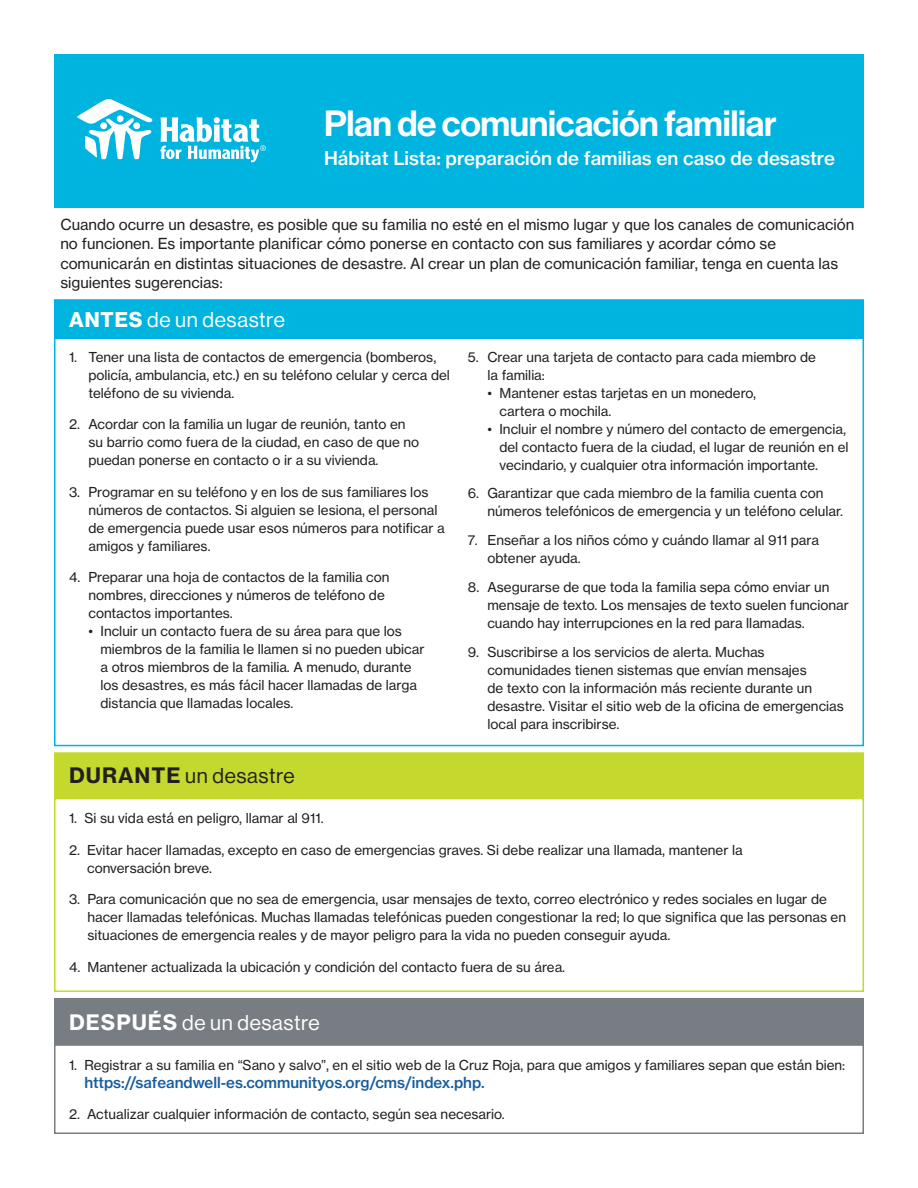
<style>
.page{position:relative;width:918px;height:1188px;background:#fff}
.page>*{position:absolute;margin:0;border:0;box-sizing:border-box;transform-origin:0 0}
.t1{font:35.7px "N Haas Grotesk DS Pro 65 Md";letter-spacing:-.01em;color:#fff}
.t2{font:21px "N Haas Grotesk DS Pro 55 Rg";letter-spacing:.03em;color:#fff}
.t3{font:21px "N Haas Grotesk DS Pro 55 Rg";letter-spacing:.03em;color:#231f20}
.t4{font:18.6px "N Haas Grotesk TX Pro 65 Md";color:#fff}
.t5{font:15px/19.5px "N Haas Grotesk TX Pro 55 Rg";color:#231f20}
.t6{font:15px "N Haas Grotesk TX Pro 65 Md";color:#175d9e}
.t7{font:13.5px/18px "N Haas Grotesk TX Pro 55 Rg";color:#231f20}
.s1{font-family:"N Haas Grotesk DS Pro 75 Bd"}
.s2{font-family:"N Haas Grotesk TX Pro 75 Bd"}
</style>
<div class="page">
<div style="left:55px;top:300px;width:808px;height:38px;background:#00b4e0"></div>
<div style="left:54px;top:299px;width:810px;height:40px;border:2px solid #00aeef"></div>
<div style="left:54px;top:54px;width:810px;height:153px;background:#00b4e0"></div>
<div style="left:54px;top:798px;width:810px;height:194px;border:2px solid #c4d82d"></div>
<div style="left:55px;top:753px;width:808px;height:44px;background:#c4d82d"></div>
<div style="left:54px;top:752px;width:810px;height:46px;border:2px solid #c4d82d"></div>
<div style="left:55px;top:999px;width:808px;height:46px;background:#787d83"></div>
<div style="left:54px;top:998px;width:810px;height:48px;border:2px solid #787d83"></div>
<div style="left:54px;top:1044px;width:810px;height:90px;border:2px solid #787d83"></div>
<svg style="left:77px;top:99px;width:76px;height:60px"></svg>
<svg style="left:160px;top:117px;width:106px;height:45px"></svg>
<h1 class="t1" style="left:324px;top:103px;width:454px">Plan de comunicación familiar</h1>
<h3 class="t4" style="left:324px;top:147px;width:513px">Hábitat Lista: preparación de familias en caso de desastre</h3>
<p class="t5" style="left:60px;top:215px;width:795px">Cuando ocurre un desastre, es posible que su familia no esté en el mismo lugar y que los canales de comunicación no funcionen. Es importante planificar cómo ponerse en contacto con sus familiares y acordar cómo se comunicarán en distintas situaciones de desastre. Al crear un plan de comunicación familiar, tenga en cuenta las siguientes sugerencias:</p>
<h2 class="t2" style="left:69px;top:308px;width:217px"><span class="s1">ANTES</span> de un desastre</h2>
<p class="t7" style="left:88px;top:348px;width:363px;text-indent:-19px">1. Tener una lista de contactos de emergencia (bomberos, policía, ambulancia, etc.) en su teléfono celular y cerca del teléfono de su vivienda.</p>
<p class="t7" style="left:88px;top:415px;width:332px;text-indent:-19px">2. Acordar con la familia un lugar de reunión, tanto en su barrio como fuera de la ciudad, en caso de que no puedan ponerse en contacto o ir a su vivienda.</p>
<p class="t7" style="left:88px;top:483px;width:358px;text-indent:-19px">3. Programar en su teléfono y en los de sus familiares los números de contactos. Si alguien se lesiona, el personal de emergencia puede usar esos números para notificar a amigos y familiares.</p>
<p class="t7" style="left:88px;top:568px;width:303px;text-indent:-19px">4. Preparar una hoja de contactos de la familia con nombres, direcciones y números de teléfono de contactos importantes.</p>
<p class="t7" style="left:100px;top:622px;width:326px;text-indent:-12px">• Incluir un contacto fuera de su área para que los miembros de la familia le llamen si no pueden ubicar a otros miembros de la familia. A menudo, durante los desastres, es más fácil hacer llamadas de larga distancia que llamadas locales.</p>
<h2 class="t3" style="left:69px;top:764px;width:227px"><span class="s2">DURANTE</span> un desastre</h2>
<p class="t7" style="left:487px;top:348px;width:330px;text-indent:-19px">5. Crear una tarjeta de contacto para cada miembro de la familia:</p>
<p class="t7" style="left:499px;top:384px;width:258px;text-indent:-12px">• Mantener estas tarjetas en un monedero, cartera o mochila.</p>
<p class="t7" style="left:499px;top:420px;width:351px;text-indent:-12px">• Incluir el nombre y número del contacto de emergencia, del contacto fuera de la ciudad, el lugar de reunión en el vecindario, y cualquier otra información importante.</p>
<p class="t7" style="left:487px;top:484px;width:357px;text-indent:-19px">6. Garantizar que cada miembro de la familia cuenta con números telefónicos de emergencia y un teléfono celular.</p>
<p class="t7" style="left:487px;top:531px;width:333px;text-indent:-19px">7. Enseñar a los niños cómo y cuándo llamar al 911 para obtener ayuda.</p>
<p class="t7" style="left:487px;top:578px;width:363px;text-indent:-19px">8. Asegurarse de que toda la familia sepa cómo enviar un mensaje de texto. Los mensajes de texto suelen funcionar cuando hay interrupciones en la red para llamadas.</p>
<p class="t7" style="left:487px;top:643px;width:358px;text-indent:-19px">9. Suscribirse a los servicios de alerta. Muchas comunidades tienen sistemas que envían mensajes<br>de texto con la información más reciente durante un desastre. Visitar el sitio web de la oficina de emergencias local para inscribirse.</p>
<p class="t7" style="left:69px;top:809px;width:256px">1. Si su vida está en peligro, llamar al 911.</p>
<p class="t7" style="left:87px;top:841px;width:657px;text-indent:-18px">2. Evitar hacer llamadas, excepto en caso de emergencias graves. Si debe realizar una llamada, mantener la conversación breve.</p>
<p class="t7" style="left:87px;top:890px;width:760px;text-indent:-18px">3. Para comunicación que no sea de emergencia, usar mensajes de texto, correo electrónico y redes sociales en lugar de hacer llamadas telefónicas. Muchas llamadas telefónicas pueden congestionar la red; lo que significa que las personas en situaciones de emergencia reales y de mayor peligro para la vida no pueden conseguir ayuda.</p>
<p class="t7" style="left:69px;top:958px;width:498px">4. Mantener actualizada la ubicación y condición del contacto fuera de su área.</p>
<h2 class="t2" style="left:69px;top:1011px;width:252px"><span class="s2">DESPUÉS</span> de un desastre</h2>
<p class="t7" style="left:69px;top:1056px;width:778px">1. Registrar a su familia en “Sano y salvo”, en el sitio web de la Cruz Roja, para que amigos y familiares sepan que están bien:</p>
<p class="t6" style="left:84px;top:1073px;width:402px">https://safeandwell-es.communityos.org/cms/index.php.</p>
<p class="t7" style="left:69px;top:1105px;width:437px">2. Actualizar cualquier información de contacto, según sea necesario.</p>
</div>
